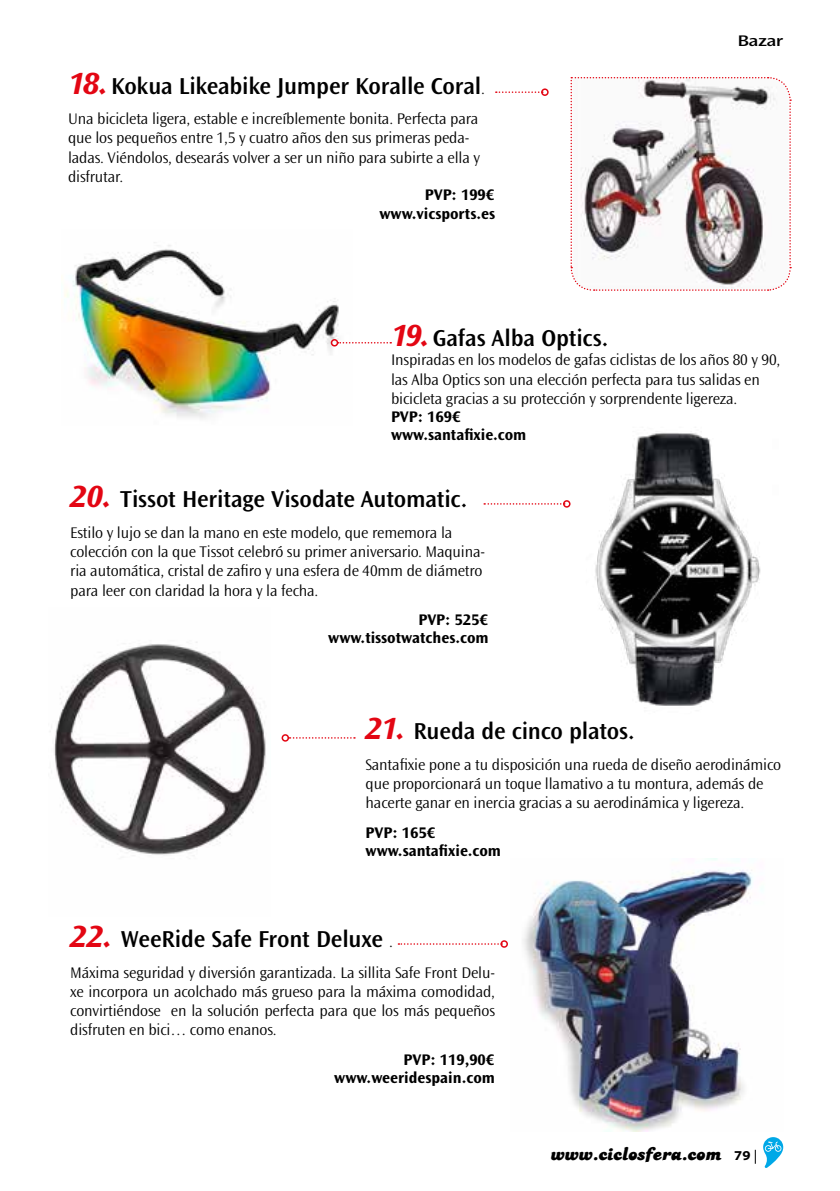
<style>
.page{position:relative;width:840px;height:1191px;background:#fff}
.page>*{position:absolute;margin:0;border:0;box-sizing:border-box;transform-origin:0 0}
.t1{font:600 24px "Ocean Sans Std";letter-spacing:-.01em;color:#000}
.t2{font:21px "PT Banana Split";color:#000}
.t3{font:300 16px/19.2px "Ocean Sans Std";letter-spacing:-.01em;color:#000}
.t4{font:700 16px/18px "Ocean Sans Std";color:#000;text-align:right}
.t5{font:600 expanded 16px "Ocean Sans Std";color:#000}
.s1{font-weight:700;font-style:italic;font-size:32px;color:#e30613}
.s2{font-weight:300;font-size:16px}
.s3{font-family:"Myriad Pro";font-weight:700;font-stretch:semi-expanded;font-size:13.6px}
</style>
<div class="page">
<svg style="left:763px;top:1137px;width:19px;height:31px"></svg>
<svg style="left:754px;top:1150px;width:1px;height:13px"></svg>
<svg style="left:289px;top:737px;width:66px;height:1px"></svg>
<div style="left:281px;top:734px;width:8px;height:7px;border:2px solid #e30613;border-radius:50%"></div>
<svg style="left:495px;top:91px;width:45px;height:2px"></svg>
<div style="left:541px;top:88px;width:7px;height:8px;border:2px solid #e30613;border-radius:50%"></div>
<svg style="left:398px;top:943px;width:101px;height:1px"></svg>
<div style="left:500px;top:940px;width:7px;height:7px;border:2px solid #e30613;border-radius:50%"></div>
<svg style="left:484px;top:503px;width:78px;height:1px"></svg>
<div style="left:562px;top:500px;width:8px;height:7px;border:2px solid #e30613;border-radius:50%"></div>
<img style="left:595px;top:433px;width:166px;height:273px">
<img style="left:54px;top:642px;width:212px;height:217px">
<svg style="left:570px;top:77px;width:221px;height:214px"></svg>
<img style="left:64px;top:242px;width:287px;height:177px">
<svg style="left:338px;top:342px;width:53px;height:1px"></svg>
<div style="left:330px;top:339px;width:8px;height:7px;border:2px solid #e30613;border-radius:50%"></div>
<img style="left:523px;top:858px;width:239px;height:273px">
<h1 class="t1" style="left:68px;top:72px;width:418px"><span class="s1">18.</span>Kokua Likeabike Jumper Koralle Coral<span class="s2">.</span></h1>
<p class="t3" style="left:68px;top:110px;width:413px">Una bicicleta ligera, estable e increíblemente bonita. Perfecta para que los pequeños entre 1,5 y cuatro años den sus primeras peda&shy;ladas. Viéndolos, desearás volver a ser un niño para subirte a ella y disfrutar.</p>
<p class="t4" style="left:379px;top:185px;width:117px;line-height:19.2px">PVP: 199€ www.vicsports.es</p>
<p class="t5" style="left:737px;top:31px;width:47px">Bazar</p>
<h1 class="t1" style="left:391px;top:325px;width:219px"><span class="s1">19.</span>Gafas Alba Optics.</h1>
<p class="t3" style="left:391px;top:351px;width:390px">Inspiradas en los modelos de gafas ciclistas de los años 80 y 90, las Alba Optics son una elección perfecta para tus salidas en bicicleta gracias a su protección y sorprendente ligereza.</p>
<p class="t4" style="left:391px;top:408px;width:137px;text-align:left">PVP: 169€ www.santafixie.com</p>
<h1 class="t1" style="left:70px;top:486px;width:398px"><span class="s1">20.</span> Tissot Heritage Visodate Automatic.</h1>
<p class="t3" style="left:70px;top:523px;width:416px">Estilo y lujo se dan la mano en este modelo, que rememora la colección con la que Tissot celebró su primer aniversario. Maquina&shy;ria automática, cristal de zafiro y una esfera de 40mm de diámetro para leer con claridad la hora y la fecha.</p>
<p class="t4" style="left:328px;top:611px;width:162px">PVP: 525€ www.tissotwatches.com</p>
<h1 class="t1" style="left:365px;top:718px;width:270px"><span class="s1">21.</span> Rueda de cinco platos.</h1>
<p class="t3" style="left:365px;top:755px;width:417px">Santafixie pone a tu disposición una rueda de diseño aerodinámico que proporcionará un toque llamativo a tu montura, además de hacerte ganar en inercia gracias a su aerodinámica y ligereza.</p>
<p class="t4" style="left:365px;top:823px;width:137px;text-align:left">PVP: 165€ www.santafixie.com</p>
<h1 class="t1" style="left:70px;top:925px;width:324px"><span class="s1">22.</span> WeeRide Safe Front Deluxe <span class="s2">.</span></h1>
<p class="t3" style="left:70px;top:963px;width:426px;text-align:justify">Máxima seguridad y diversión garantizada. La sillita Safe Front Delu&shy;xe incorpora un acolchado más grueso para la máxima comodidad, convirtiéndose en la solución perfecta para que los más pequeños disfruten en bici… como enanos.</p>
<p class="t4" style="left:334px;top:1050px;width:162px">PVP: 119,90€ www.weeridespain.com</p>
<h2 class="t2" style="left:550px;top:1142px;width:201px">www.ciclosfera.com <span class="s3">79</span></h2>
</div>
